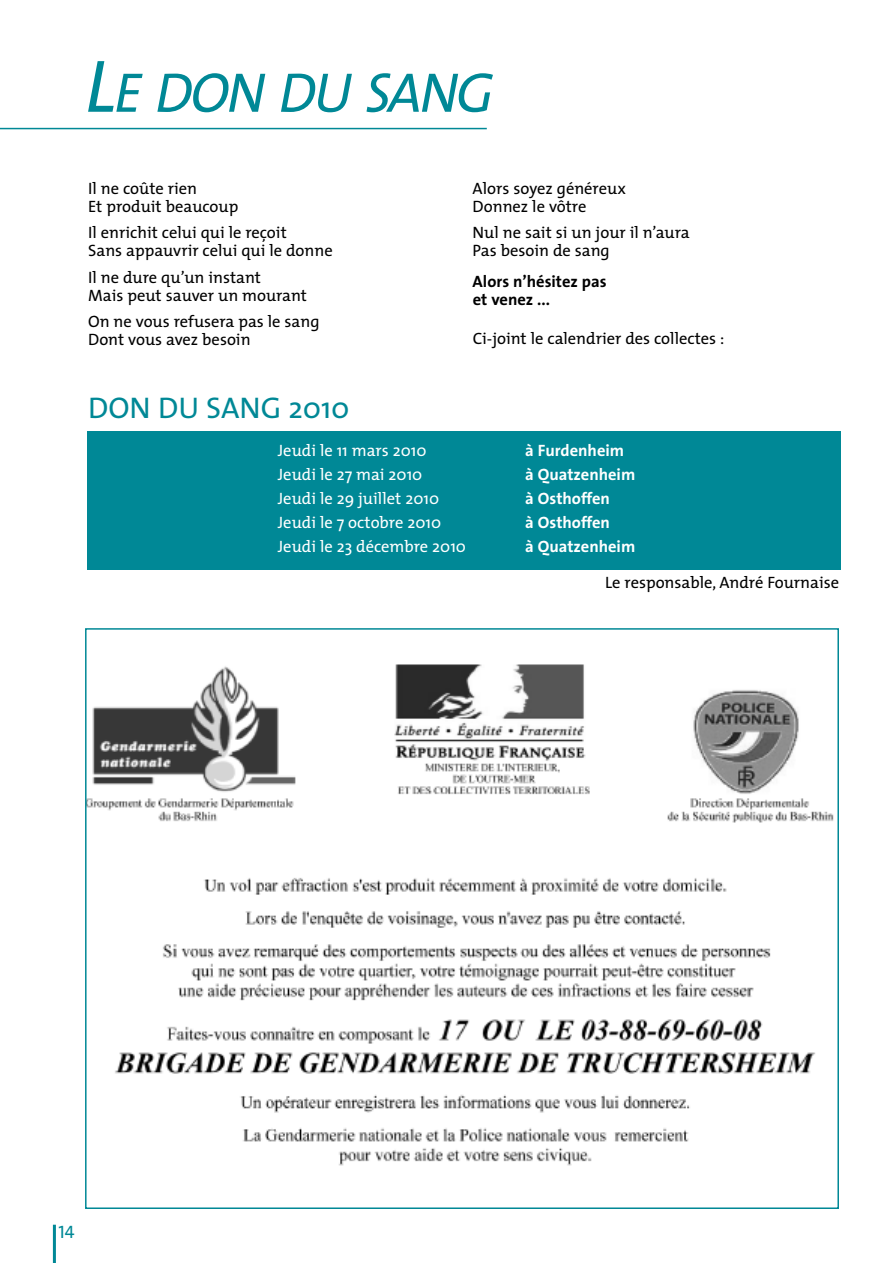
<style>
.page{position:relative;width:893px;height:1263px;background:#fff}
.page>*{position:absolute;margin:0;border:0;box-sizing:border-box;transform-origin:0 0}
.t1{font:italic 56.25px "The Mix";letter-spacing:-.04em;color:#008896}
.t2{font:30px "The Mix";color:#008896}
.t3{font:18px "The Mix Caps";color:#008896}
.t4{font:16.5px/18px "The Mix";color:#000}
.t5{font:16.5px "The Mix";color:#fff}
.t6{font:700 16.5px "The Sans";color:#fff}
.t7{font:700 16.5px/18px "The Sans";color:#000}
.s1{font-size:75px}
</style>
<div class="page">
<hr style="left:53px;top:1225px;width:3px;height:38px;background:#008896">
<div style="left:87px;top:431px;width:754px;height:139px;background:#008896"></div>
<hr style="left:0;top:128px;width:487px;height:1px;background:#008896">
<img style="left:88px;top:664px;width:746px;height:502px">
<h1 class="t1" style="left:85px;top:74px;width:410px"><span class="s1">L</span>E DON DU SANG</h1>
<p class="t4" style="left:88px;top:181px;width:152px">Il ne coûte rien<br>Et produit beaucoup</p>
<p class="t4" style="left:88px;top:226px;width:246px">Il enrichit celui qui le reçoit<br>Sans appauvrir celui qui le donne</p>
<p class="t4" style="left:88px;top:270px;width:220px">Il ne dure qu’un instant<br>Mais peut sauver un mourant</p>
<p class="t4" style="left:88px;top:315px;width:233px">On ne vous refusera pas le sang<br>Dont vous avez besoin</p>
<h2 class="t2" style="left:88px;top:398px;width:263px">DON DU SANG 2010</h2>
<p class="t4" style="left:473px;top:181px;width:155px">Alors soyez généreux<br>Donnez le vôtre</p>
<p class="t4" style="left:473px;top:226px;width:218px">Nul ne sait si un jour il n’aura<br>Pas besoin de sang</p>
<p class="t7" style="left:473px;top:274px;width:135px">Alors n’hésitez pas et venez ...</p>
<p class="t4" style="left:473px;top:332px;width:253px">Ci-joint le calendrier des collectes :</p>
<p class="t5" style="left:278px;top:445px;width:150px">Jeudi le 11 mars 2010</p>
<p class="t6" style="left:525px;top:444px;width:100px">à Furdenheim</p>
<p class="t5" style="left:278px;top:469px;width:146px">Jeudi le 27 mai 2010</p>
<p class="t6" style="left:525px;top:468px;width:112px">à Quatzenheim</p>
<p class="t5" style="left:278px;top:493px;width:163px">Jeudi le 29 juillet 2010</p>
<p class="t6" style="left:525px;top:492px;width:86px">à Osthoffen</p>
<p class="t5" style="left:278px;top:517px;width:165px">Jeudi le 7 octobre 2010</p>
<p class="t6" style="left:525px;top:516px;width:86px">à Osthoffen</p>
<p class="t5" style="left:278px;top:541px;width:190px">Jeudi le 23 décembre 2010</p>
<p class="t6" style="left:525px;top:540px;width:112px">à Quatzenheim</p>
<p class="t4" style="left:605px;top:575px;width:235px">Le responsable, André Fournaise</p>
<p class="t3" style="left:58px;top:1226px;width:18px">14</p>
</div>
